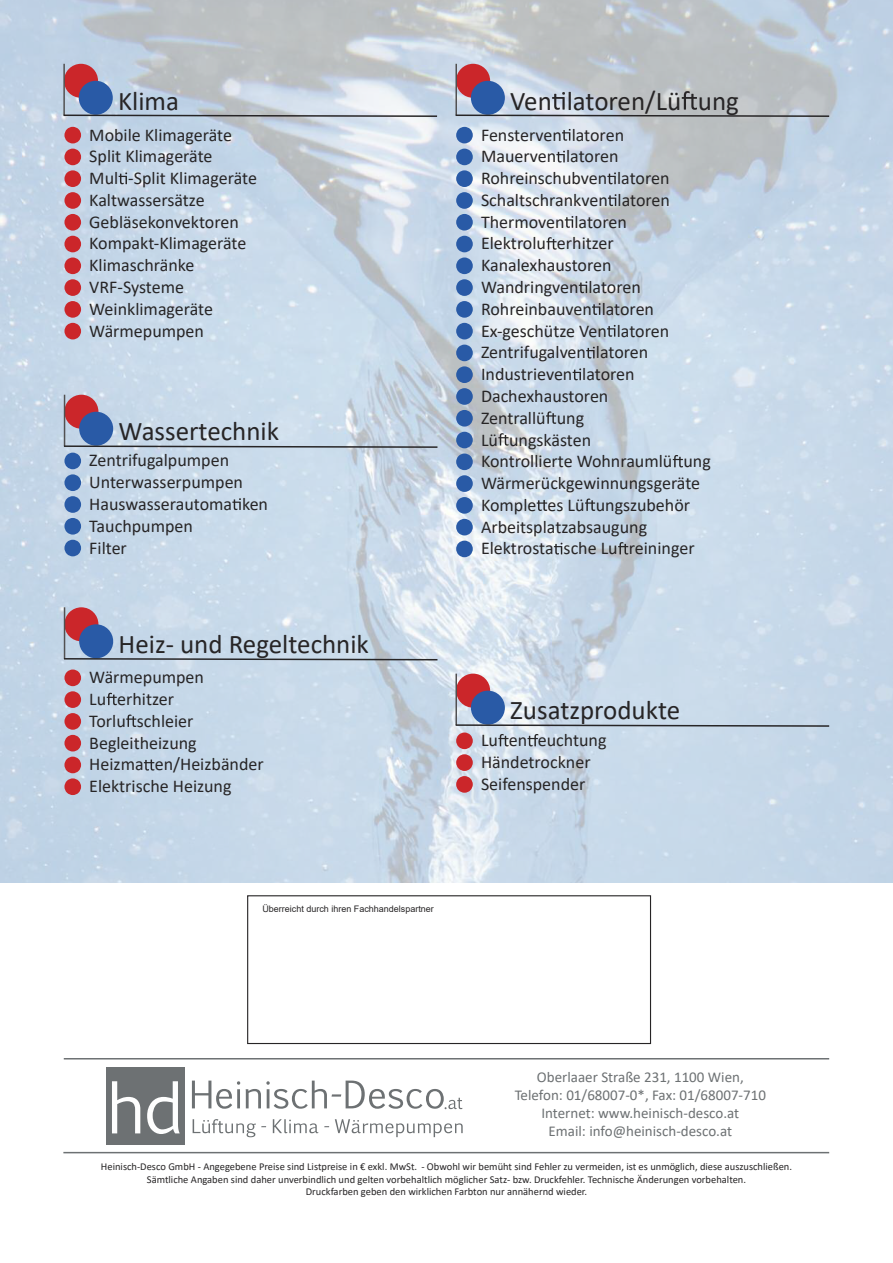
<style>
.page{position:relative;width:893px;height:1263px;background:#fff}
.page>*{position:absolute;margin:0;border:0;box-sizing:border-box;transform-origin:0 0}
.t1{font:27px "Calibri";color:#272526}
.t2{font:18px/21.8px "Calibri";color:#272526}
.t3{font:15px/18px "Calibri";color:#6d7173;text-align:center}
.t4{font:10.5px/12.6px "Calibri";color:#272526;text-align:center}
.t5{font:9px "Arial";color:#272526}
</style>
<div class="page">
<img style="left:0;top:0;width:893px;height:883px">
<svg style="left:64px;top:127px;width:17px;height:16px"></svg>
<svg style="left:119px;top:172px;width:8px;height:12px"></svg>
<svg style="left:64px;top:149px;width:17px;height:190px;background:#c86c75"></svg>
<svg style="left:107px;top:693px;width:10px;height:12px"></svg>
<svg style="left:126px;top:714px;width:10px;height:13px"></svg>
<svg style="left:64px;top:669px;width:17px;height:82px"></svg>
<svg style="left:144px;top:759px;width:10px;height:11px"></svg>
<svg style="left:64px;top:757px;width:17px;height:38px"></svg>
<svg style="left:456px;top:127px;width:17px;height:16px"></svg>
<svg style="left:562px;top:129px;width:9px;height:12px"></svg>
<svg style="left:556px;top:151px;width:9px;height:12px"></svg>
<svg style="left:607px;top:172px;width:9px;height:12px"></svg>
<svg style="left:608px;top:194px;width:8px;height:12px"></svg>
<svg style="left:565px;top:216px;width:8px;height:12px"></svg>
<svg style="left:546px;top:237px;width:11px;height:13px"></svg>
<svg style="left:579px;top:281px;width:8px;height:12px"></svg>
<svg style="left:592px;top:303px;width:8px;height:12px"></svg>
<svg style="left:456px;top:149px;width:17px;height:190px;background:#698dc1"></svg>
<svg style="left:607px;top:325px;width:9px;height:12px"></svg>
<svg style="left:586px;top:347px;width:9px;height:11px"></svg>
<svg style="left:573px;top:368px;width:8px;height:12px"></svg>
<svg style="left:546px;top:411px;width:10px;height:13px"></svg>
<svg style="left:498px;top:433px;width:11px;height:13px"></svg>
<svg style="left:673px;top:455px;width:10px;height:12px"></svg>
<svg style="left:537px;top:500px;width:10px;height:11px"></svg>
<svg style="left:585px;top:498px;width:10px;height:13px"></svg>
<svg style="left:456px;top:345px;width:17px;height:190px;background:#6789ba"></svg>
<svg style="left:456px;top:541px;width:17px;height:16px"></svg>
<svg style="left:554px;top:543px;width:8px;height:11px"></svg>
<svg style="left:618px;top:542px;width:10px;height:12px"></svg>
<div style="left:247px;top:895px;width:404px;height:149px;border:1px solid #272526"></div>
<hr style="left:64px;top:1058px;width:765px;height:1px;background:#6d7173">
<hr style="left:63px;top:1152px;width:766px;height:1px;background:#6d7173">
<div style="left:64px;top:64px;width:34px;height:34px;background:#cb262a;border-radius:17px"></div>
<div style="left:79px;top:81px;width:34px;height:34px;background:#295aa6;border-radius:17px"></div>
<hr style="left:63px;top:64px;width:2px;height:51px;background:#525152">
<svg style="left:62px;top:114px;width:377px;height:4px;background:#8d939b"></svg>
<div style="left:456px;top:674px;width:34px;height:34px;background:#cb262a;border-radius:17px"></div>
<div style="left:471px;top:691px;width:34px;height:34px;background:#295aa6;border-radius:17px"></div>
<hr style="left:455px;top:674px;width:2px;height:51px;background:#525152">
<svg style="left:454px;top:724px;width:377px;height:69px;background:#c6d1e0"></svg>
<div style="left:456px;top:64px;width:34px;height:34px;background:#cb262a;border-radius:17px"></div>
<div style="left:471px;top:81px;width:34px;height:34px;background:#295aa6;border-radius:17px"></div>
<hr style="left:455px;top:64px;width:2px;height:51px;background:#525152">
<svg style="left:454px;top:91px;width:377px;height:27px;background:#aeb5c0"></svg>
<div style="left:64px;top:607px;width:34px;height:34px;background:#cb262a;border-radius:17px"></div>
<div style="left:79px;top:624px;width:34px;height:34px;background:#295aa6;border-radius:17px"></div>
<hr style="left:64px;top:607px;width:1px;height:52px;background:#525152">
<svg style="left:62px;top:657px;width:377px;height:4px;background:#8a949f"></svg>
<div style="left:64px;top:395px;width:34px;height:34px;background:#cb262a;border-radius:17px"></div>
<div style="left:79px;top:412px;width:34px;height:34px;background:#295aa6;border-radius:17px"></div>
<hr style="left:64px;top:395px;width:1px;height:51px;background:#525152">
<svg style="left:62px;top:445px;width:377px;height:111px;background:#c2d3e4"></svg>
<div style="left:106px;top:1067px;width:79px;height:77px;background:#6d7173"></div>
<svg style="left:112px;top:1081px;width:28px;height:52px"></svg>
<svg style="left:147px;top:1081px;width:33px;height:53px"></svg>
<svg style="left:192px;top:1080px;width:48px;height:29px"></svg>
<svg style="left:193px;top:1119px;width:73px;height:18px"></svg>
<svg style="left:273px;top:1119px;width:45px;height:14px"></svg>
<svg style="left:335px;top:1119px;width:127px;height:18px"></svg>
<svg style="left:246px;top:1080px;width:216px;height:29px"></svg>
<h1 class="t1" style="left:118px;top:82px;width:62px">Klima</h1>
<p class="t2" style="left:89px;top:123px;width:169px">Mobile Klimageräte<br>Split Klimageräte<br>Mul -Split Klimageräte<br>Kaltwassersätze<br>Gebläsekonvektoren<br>Kompakt-Klimageräte<br>Klimaschränke<br>VRF-Systeme<br>Weinklimageräte<br>Wärmepumpen</p>
<h1 class="t1" style="left:119px;top:413px;width:162px">Wassertechnik</h1>
<p class="t2" style="left:89px;top:449px;width:180px">Zentrifugalpumpen<br>Unterwasserpumpen<br>Hauswasserautoma ken<br>Tauchpumpen<br>Filter</p>
<h1 class="t1" style="left:119px;top:625px;width:252px">Heiz- und Regeltechnik</h1>
<p class="t2" style="left:89px;top:666px;width:176px">Wärmepumpen<br>Lu erhitzer<br>Torlu schleier<br>Begleitheizung<br>Heizma en/Heizbänder<br>Elektrische Heizung</p>
<p class="t5" style="left:262px;top:902px;width:173px">Überreicht durch ihren Fachhandelspartner</p>
<h1 class="t1" style="left:510px;top:82px;width:230px">Ven latoren/Lü ung</h1>
<p class="t2" style="left:481px;top:123px;width:231px">Fensterven latoren<br>Mauerven latoren<br>Rohreinschubven latoren<br>Schaltschrankven latoren<br>Thermoven latoren<br>Elektrolu erhitzer<br>Kanalexhaustoren<br>Wandringven latoren<br>Rohreinbauven latoren<br>Ex-geschütze Ven latoren<br>Zentrifugalven latoren<br>Industrieven latoren<br>Dachexhaustoren<br>Zentrallü ung<br>Lü ungskästen<br>Kontrollierte Wohnraumlü ung<br>Wärmerückgewinnungsgeräte<br>Komple es Lü ungszubehör<br>Arbeitsplatzabsaugung<br>Elektrosta sche Lu reininger</p>
<h1 class="t1" style="left:510px;top:692px;width:171px">Zusatzprodukte</h1>
<p class="t2" style="left:481px;top:729px;width:127px">Lu en euchtung<br>Händetrockner<br>Seifenspender</p>
<p class="t3" style="left:515px;top:1068px;width:253px">Oberlaaer Straße 231, 1100 Wien, Telefon: 01/68007-0*, Fax: 01/68007-710<br>Internet: www.heinisch-desco.at<br>Email: info@heinisch-desco.at</p>
<p class="t4" style="left:101px;top:1160px;width:693px">Heinisch-Desco GmbH - Angegebene Preise sind Listpreise in € exkl. MwSt. - Obwohl wir bemüht sind Fehler zu vermeiden, ist es unmöglich, diese auszuschließen.<br>Sämtliche Angaben sind daher unverbindlich und gelten vorbehaltlich möglicher Satz- bzw. Druckfehler. Technische Änderungen vorbehalten.<br>Druckfarben geben den wirklichen Farbton nur annähernd wieder.</p>
</div>
